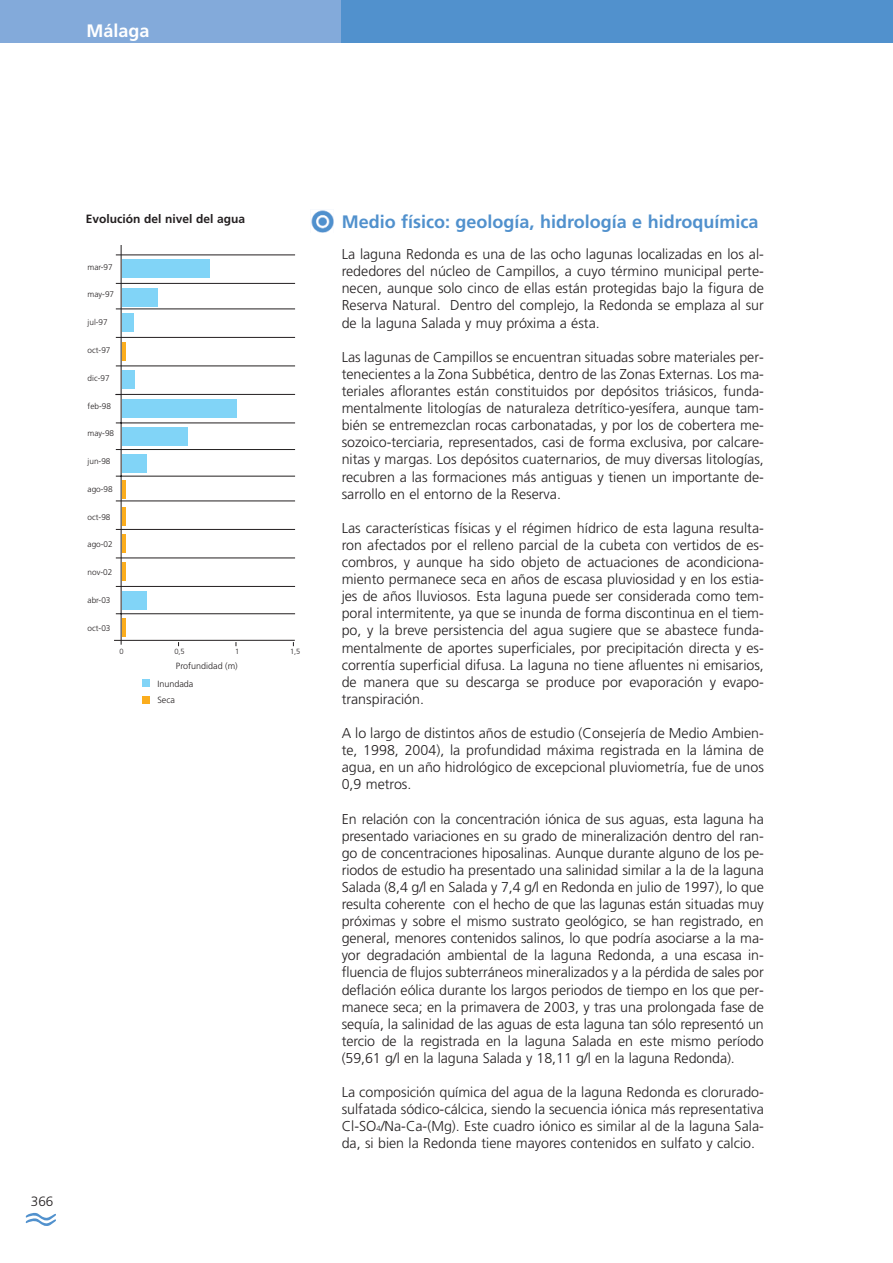
<style>
.page{position:relative;width:893px;height:1263px;background:#fff}
.page>*{position:absolute;margin:0;border:0;box-sizing:border-box;transform-origin:0 0}
.t1{font:700 18px "Frutiger";color:#5191cd}
.t2{font:700 18px "Frutiger";color:#fff}
.t3{font:300 14.25px/17.1px "Frutiger";color:#231f20;text-align:justify}
.t4{font:300 13.5px "Frutiger";color:#231f20}
.t5{font:700 12px "Frutiger";color:#231f20}
.t6{font:300 9px "Frutiger";color:#231f20}
.t7{font:300 8.25px "Frutiger";color:#231f20}
.t8{font:300 7.5px "Frutiger";color:#231f20}
.s1{font-size:7.5px}
</style>
<div class="page">
<div style="left:340px;top:0;width:553px;height:43px;background:#5191cd"></div>
<div style="left:0;top:0;width:340px;height:43px;background:#83aada"></div>
<svg style="left:25px;top:1212px;width:31px;height:14px"></svg>
<img style="left:311px;top:210px;width:22px;height:22px">
<hr style="left:121px;top:240px;width:1px;height:405px;background:#231f20">
<hr style="left:116px;top:423px;width:179px;height:1px;background:#231f20">
<hr style="left:116px;top:449px;width:179px;height:1px;background:#231f20">
<hr style="left:116px;top:476px;width:179px;height:1px;background:#231f20">
<hr style="left:116px;top:613px;width:179px;height:1px;background:#231f20">
<hr style="left:116px;top:394px;width:179px;height:1px;background:#231f20">
<hr style="left:116px;top:366px;width:179px;height:1px;background:#231f20">
<hr style="left:116px;top:337px;width:179px;height:1px;background:#231f20">
<hr style="left:116px;top:309px;width:179px;height:1px;background:#231f20">
<hr style="left:116px;top:586px;width:179px;height:1px;background:#231f20">
<hr style="left:116px;top:558px;width:179px;height:1px;background:#231f20">
<hr style="left:116px;top:529px;width:179px;height:1px;background:#231f20">
<hr style="left:116px;top:501px;width:179px;height:1px;background:#231f20">
<hr style="left:116px;top:283px;width:179px;height:1px;background:#231f20">
<hr style="left:116px;top:255px;width:179px;height:1px;background:#231f20">
<hr style="left:114px;top:640px;width:181px;height:1px;background:#231f20">
<div style="left:142px;top:679px;width:8px;height:8px;background:#81d4f7"></div>
<hr style="left:122px;top:534px;width:4px;height:18px;background:#fbad1d">
<hr style="left:122px;top:562px;width:4px;height:19px;background:#fbad1d">
<div style="left:122px;top:591px;width:25px;height:18px;background:#81d4f7"></div>
<div style="left:122px;top:313px;width:11px;height:19px;background:#81d4f7"></div>
<hr style="left:122px;top:342px;width:4px;height:18px;background:#fbad1d">
<div style="left:122px;top:370px;width:13px;height:19px;background:#81d4f7"></div>
<div style="left:122px;top:399px;width:115px;height:18px;background:#81d4f7"></div>
<div style="left:122px;top:427px;width:65px;height:19px;background:#81d4f7"></div>
<div style="left:122px;top:454px;width:25px;height:19px;background:#81d4f7"></div>
<hr style="left:122px;top:480px;width:4px;height:18px;background:#fbad1d">
<hr style="left:122px;top:618px;width:4px;height:18px;background:#fbad1d">
<div style="left:122px;top:259px;width:88px;height:19px;background:#81d4f7"></div>
<div style="left:122px;top:288px;width:35px;height:18px;background:#81d4f7"></div>
<div style="left:142px;top:696px;width:8px;height:7px;background:#fbad1d"></div>
<hr style="left:122px;top:507px;width:4px;height:18px;background:#fbad1d">
<div style="left:84px;top:213px;width:214px;height:32px;background:#fff"></div>
<p class="t2" style="left:87px;top:24px;width:64px">Málaga</p>
<p class="t5" style="left:86px;top:214px;width:161px">Evolución del nivel del agua</p>
<p class="t7" style="left:88px;top:264px;width:27px">mar-97</p>
<p class="t7" style="left:88px;top:291px;width:28px">may-97</p>
<p class="t7" style="left:88px;top:319px;width:22px">jul-97</p>
<p class="t7" style="left:88px;top:347px;width:24px">oct-97</p>
<p class="t7" style="left:88px;top:375px;width:24px">dic-97</p>
<p class="t7" style="left:88px;top:402px;width:25px">feb-98</p>
<p class="t7" style="left:88px;top:430px;width:28px">may-98</p>
<p class="t7" style="left:88px;top:458px;width:24px">jun-98</p>
<p class="t7" style="left:88px;top:486px;width:27px">ago-98</p>
<p class="t7" style="left:88px;top:513px;width:24px">oct-98</p>
<p class="t7" style="left:88px;top:541px;width:27px">ago-02</p>
<p class="t7" style="left:88px;top:569px;width:26px">nov-02</p>
<p class="t7" style="left:88px;top:597px;width:24px">abr-03</p>
<p class="t7" style="left:88px;top:624px;width:24px">oct-03</p>
<p class="t8" style="left:120px;top:648px;width:6px">0</p>
<p class="t8" style="left:235px;top:648px;width:6px">1</p>
<p class="t8" style="left:174px;top:648px;width:12px">0,5</p>
<p class="t8" style="left:290px;top:648px;width:12px">1,5</p>
<p class="t6" style="left:157px;top:680px;width:38px">Inundada</p>
<p class="t6" style="left:176px;top:662px;width:63px">Profundidad (m)</p>
<p class="t6" style="left:157px;top:696px;width:19px">Seca</p>
<p class="t4" style="left:31px;top:1196px;width:24px">366</p>
<p class="t1" style="left:342px;top:214px;width:418px">Medio físico: geología, hidrología e hidroquímica</p>
<p class="t3" style="left:342px;top:247px;width:424px">La laguna Redonda es una de las ocho lagunas localizadas en los al&shy;rededores del núcleo de Campillos, a cuyo término municipal perte&shy;necen, aunque solo cinco de ellas están protegidas bajo la figura de Reserva Natural. Dentro del complejo, la Redonda se emplaza al sur de la laguna Salada y muy próxima a ésta.</p>
<p class="t3" style="left:342px;top:349px;width:424px">Las lagunas de Campillos se encuentran situadas sobre materiales per&shy;tenecientes a la Zona Subbética, dentro de las Zonas Externas. Los ma&shy;teriales aflorantes están constituidos por depósitos triásicos, funda&shy;mentalmente litologías de naturaleza detrítico-yesífera, aunque tam&shy;bién se entremezclan rocas carbonatadas, y por los de cobertera me&shy;sozoico-terciaria, representados, casi de forma exclusiva, por calcare&shy;nitas y margas. Los depósitos cuaternarios, de muy diversas litologías, recubren a las formaciones más antiguas y tienen un importante de&shy;sarrollo en el entorno de la Reserva.</p>
<p class="t3" style="left:342px;top:520px;width:424px">Las características físicas y el régimen hídrico de esta laguna resulta&shy;ron afectados por el relleno parcial de la cubeta con vertidos de es&shy;combros, y aunque ha sido objeto de actuaciones de acondiciona&shy;miento permanece seca en años de escasa pluviosidad y en los estia&shy;jes de años lluviosos. Esta laguna puede ser considerada como tem&shy;poral intermitente, ya que se inunda de forma discontinua en el tiem&shy;po, y la breve persistencia del agua sugiere que se abastece funda&shy;mentalmente de aportes superficiales, por precipitación directa y es&shy;correntía superficial difusa. La laguna no tiene afluentes ni emisarios, de manera que su descarga se produce por evaporación y evapo&shy;transpiración.</p>
<p class="t3" style="left:342px;top:726px;width:424px">A lo largo de distintos años de estudio (Consejería de Medio Ambien&shy;te, 1998, 2004), la profundidad máxima registrada en la lámina de agua, en un año hidrológico de excepcional pluviometría, fue de unos 0,9 metros.</p>
<p class="t3" style="left:342px;top:811px;width:424px">En relación con la concentración iónica de sus aguas, esta laguna ha presentado variaciones en su grado de mineralización dentro del ran&shy;go de concentraciones hiposalinas. Aunque durante alguno de los pe&shy;riodos de estudio ha presentado una salinidad similar a la de la laguna Salada (8,4 g/l en Salada y 7,4 g/l en Redonda en julio de 1997), lo que resulta coherente con el hecho de que las lagunas están situadas muy próximas y sobre el mismo sustrato geológico, se han registrado, en general, menores contenidos salinos, lo que podría asociarse a la ma&shy;yor degradación ambiental de la laguna Redonda, a una escasa in&shy;fluencia de flujos subterráneos mineralizados y a la pérdida de sales por deflación eólica durante los largos periodos de tiempo en los que per&shy;manece seca; en la primavera de 2003, y tras una prolongada fase de sequía, la salinidad de las aguas de esta laguna tan sólo representó un tercio de la registrada en la laguna Salada en este mismo período (59,61 g/l en la laguna Salada y 18,11 g/l en la laguna Redonda).</p>
<p class="t3" style="left:342px;top:1085px;width:424px">La composición química del agua de la laguna Redonda es clorurado&shy;sulfatada sódico-cálcica, siendo la secuencia iónica más representativa Cl-SO<span class="s1">4</span>/Na-Ca-(Mg). Este cuadro iónico es similar al de la laguna Sala&shy;da, si bien la Redonda tiene mayores contenidos en sulfato y calcio.</p>
</div>
